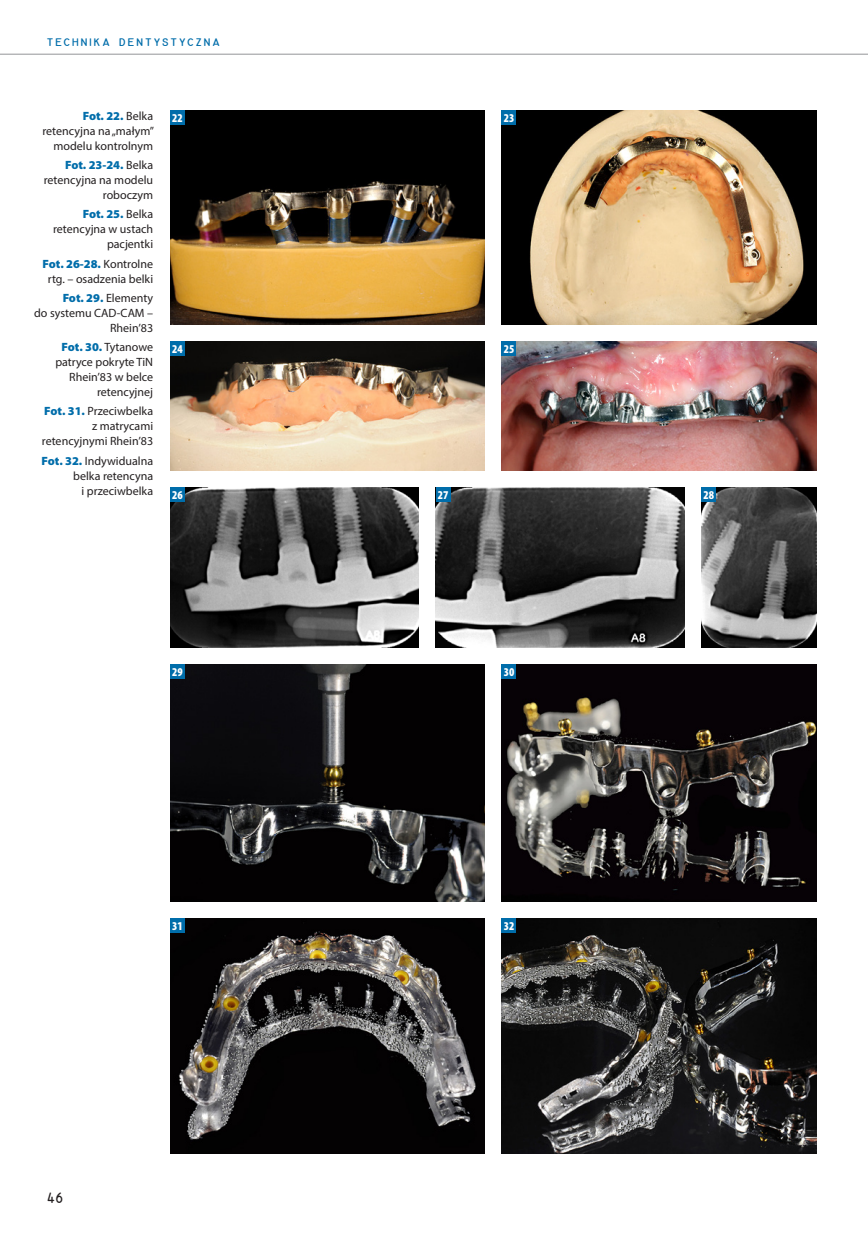
<style>
.page{position:relative;width:868px;height:1234px;background:#fff}
.page>*{position:absolute;margin:0;border:0;box-sizing:border-box;transform-origin:0 0}
.t1{font:15.75px "Gordon URWTCE Con";color:#231f20}
.podpis{font:12px/15px "Myriad Pro";color:#231f20;text-align:right}
.t2{font:900 condensed 12px "Myriad Pro";color:#fff}
.t3{font:11.55px "Gordon URWTCE Con";letter-spacing:.145em;color:#006daa;scale:1.25 1}
.s1{font-weight:900;color:#006daa}
</style>
<div class="page">
<img style="left:501px;top:111px;width:315px;height:213px">
<img style="left:501px;top:341px;width:315px;height:129px">
<img style="left:170px;top:341px;width:314px;height:129px">
<img style="left:170px;top:111px;width:314px;height:213px">
<img style="left:501px;top:664px;width:315px;height:237px">
<img style="left:170px;top:664px;width:314px;height:237px">
<img style="left:501px;top:918px;width:315px;height:234px">
<img style="left:170px;top:918px;width:314px;height:234px">
<div style="left:170px;top:111px;width:15px;height:14px;background:#006daa"></div>
<div style="left:170px;top:341px;width:15px;height:15px;background:#006daa"></div>
<div style="left:170px;top:664px;width:15px;height:15px;background:#006daa"></div>
<div style="left:170px;top:918px;width:15px;height:14px;background:#006daa"></div>
<div style="left:501px;top:111px;width:15px;height:14px;background:#006daa"></div>
<div style="left:501px;top:341px;width:15px;height:15px;background:#006daa"></div>
<div style="left:501px;top:664px;width:15px;height:15px;background:#006daa"></div>
<div style="left:501px;top:918px;width:15px;height:14px;background:#006daa"></div>
<hr style="left:0;top:54px;width:867px;height:1px;background:#939598">
<img style="left:170px;top:487px;width:248px;height:160px">
<img style="left:436px;top:487px;width:248px;height:160px">
<img style="left:701px;top:487px;width:115px;height:160px">
<div style="left:170px;top:487px;width:15px;height:14px;background:#006daa"></div>
<div style="left:436px;top:487px;width:14px;height:14px;background:#006daa"></div>
<div style="left:701px;top:487px;width:14px;height:14px;background:#006daa"></div>
<p class="t3" style="left:47px;top:36px;width:140px">TECHNIKA DENTYSTYCZNA</p>
<p class="podpis" style="left:42px;top:108px;width:113px"><span class="s1">Fot. 22.</span> Belka retencyjna na „małym” modelu kontrolnym</p>
<p class="podpis" style="left:44px;top:157px;width:111px"><span class="s1">Fot. 23-24.</span> Belka retencyjna na modelu roboczym</p>
<p class="podpis" style="left:53px;top:206px;width:102px"><span class="s1">Fot. 25.</span> Belka retencyjna w ustach pacjentki</p>
<p class="podpis" style="left:43px;top:256px;width:112px;text-align:center"><span class="s1">Fot. 26-28.</span> Kontrolne rtg. – osadzenia belki</p>
<p class="podpis" style="left:34px;top:290px;width:120px"><span class="s1">Fot. 29.</span> Elementy<br>do systemu CAD-CAM –<br>Rhein’83</p>
<p class="podpis" style="left:55px;top:339px;width:99px"><span class="s1">Fot. 30.</span> Tytanowe patryce pokryte TiN<br>Rhein’83 w belce retencyjnej</p>
<p class="podpis" style="left:42px;top:403px;width:113px"><span class="s1">Fot. 31.</span> Przeciwbelka z matrycami retencyjnymi Rhein’83</p>
<p class="podpis" style="left:42px;top:453px;width:113px"><span class="s1">Fot. 32.</span> Indywidualna belka retencyna<br>i przeciwbelka</p>
<p class="t2" style="left:172px;top:111px;width:12px">22</p>
<p class="t2" style="left:172px;top:342px;width:12px">24</p>
<p class="t2" style="left:503px;top:111px;width:12px">23</p>
<p class="t2" style="left:503px;top:342px;width:12px">25</p>
<p class="t2" style="left:172px;top:488px;width:12px">26</p>
<p class="t2" style="left:438px;top:488px;width:12px">27</p>
<p class="t2" style="left:703px;top:488px;width:12px">28</p>
<p class="t2" style="left:172px;top:665px;width:12px">29</p>
<p class="t2" style="left:503px;top:665px;width:12px">30</p>
<p class="t2" style="left:172px;top:919px;width:12px">31</p>
<p class="t2" style="left:503px;top:919px;width:12px">32</p>
<h1 class="t1" style="left:47px;top:1187px;width:18px">46</h1>
</div>
